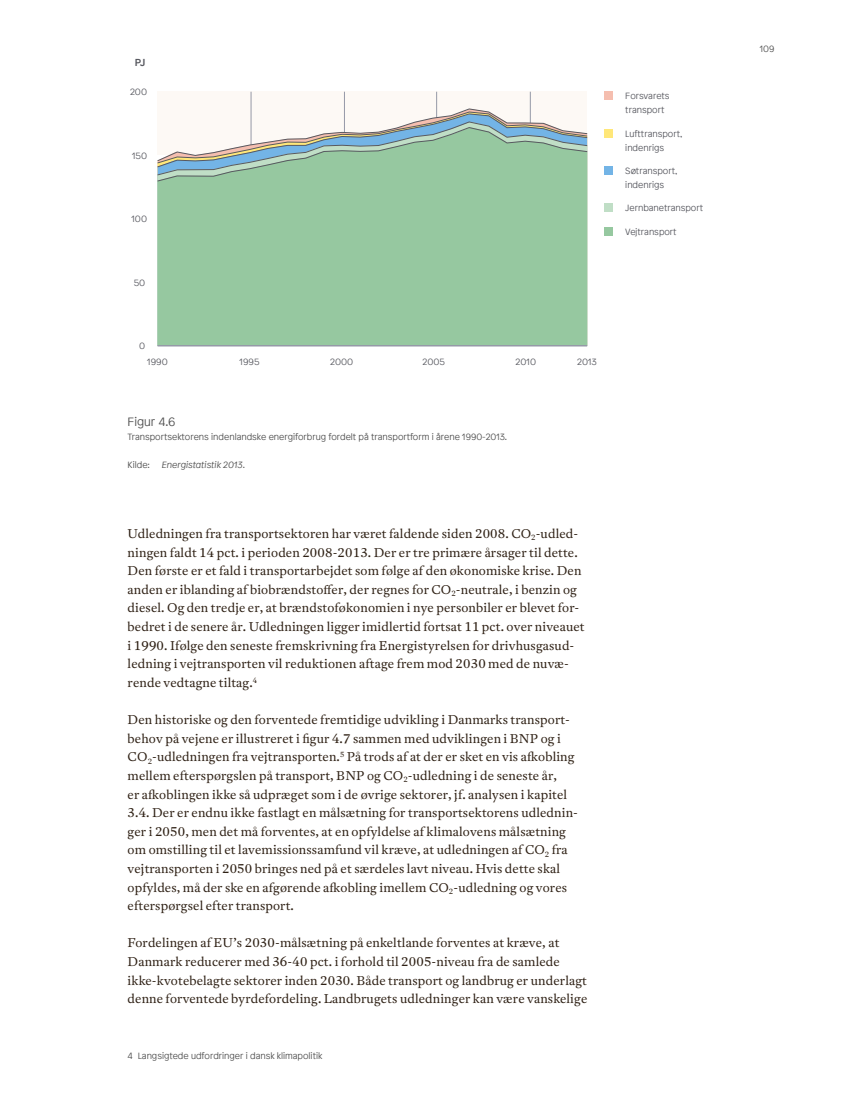
<style>
.page{position:relative;width:851px;height:1106px;background:#fff}
.page>*{position:absolute;margin:0;border:0;box-sizing:border-box;transform-origin:0 0}
.t1{font:300 12.6px/18.6px "Antwerp";letter-spacing:.01em;color:#2e2014}
.t2{font:300 12px "Patron";color:#505050}
.t3{font:500 10.05px "Patron";color:#585960;scale:1.04 1}
.t4{font:300 9px "Patron";color:#505050}
.t5{font:300 9px/14px "Patron";color:#585960}
.t6{font:italic 300 9px "Patron";color:#505050}
.s1{font-style:normal}
</style>
<div class="page">
<div style="left:157px;top:92px;width:430px;height:63px;background:#fdf9f5"></div>
<hr style="left:251px;top:92px;width:1px;height:254px;background:#9599a7">
<hr style="left:344px;top:92px;width:1px;height:254px;background:#9599a7">
<hr style="left:436px;top:92px;width:1px;height:254px;background:#9599a7">
<hr style="left:530px;top:92px;width:1px;height:254px;background:#9599a7">
<div style="left:157px;top:182px;width:430px;height:163px;background:#96c8a0"></div>
<hr style="left:157px;top:345px;width:430px;height:1px;background:#9599a7">
<div style="left:604px;top:92px;width:8px;height:8px;background:#f5beaf"></div>
<div style="left:604px;top:129px;width:8px;height:8px;background:#ffe779"></div>
<div style="left:604px;top:166px;width:8px;height:9px;background:#73b4e6"></div>
<div style="left:604px;top:204px;width:8px;height:8px;background:#c0dec6"></div>
<div style="left:604px;top:227px;width:8px;height:9px;background:#96c8a0"></div>
<svg style="left:157px;top:108px;width:431px;height:74px"></svg>
<p class="t3" style="left:135px;top:54px;width:12px">PJ</p>
<p class="t5" style="left:130px;top:84px;width:18px">200</p>
<p class="t5" style="left:132px;top:148px;width:17px">150</p>
<p class="t5" style="left:131px;top:211px;width:17px">100</p>
<p class="t5" style="left:134px;top:275px;width:13px">50</p>
<p class="t5" style="left:139px;top:338px;width:8px">0</p>
<p class="t5" style="left:147px;top:354px;width:22px">1990</p>
<p class="t5" style="left:239px;top:354px;width:21px">1995</p>
<p class="t5" style="left:330px;top:354px;width:25px">2000</p>
<p class="t5" style="left:422px;top:354px;width:24px">2005</p>
<p class="t5" style="left:515px;top:354px;width:22px">2010</p>
<p class="t5" style="left:577px;top:354px;width:21px">2013</p>
<p class="t2" style="left:128px;top:413px;width:49px">Figur 4.6</p>
<p class="t4" style="left:128px;top:431px;width:381px">Transportsektorens indenlandske energiforbrug fordelt på transportform i årene 1990-2013.</p>
<p class="t4" style="left:128px;top:459px;width:24px">Kilde:</p>
<p class="t6" style="left:162px;top:458px;width:85px">Energistatistik 2013<span class="s1">.</span></p>
<p class="t1" style="left:128px;top:524px;width:458px">Udledningen fra transportsektoren har været faldende siden 2008. CO<sub>2</sub>-udled&shy;ningen faldt 14 pct. i perioden 2008-2013. Der er tre primære årsager til dette.<br>Den første er et fald i transportarbejdet som følge af den økonomiske krise. Den anden er iblanding af biobrændstoffer, der regnes for CO<sub>2</sub>-neutrale, i benzin og diesel. Og den tredje er, at brændstoføkonomien i nye personbiler er blevet for&shy;bedret i de senere år. Udledningen ligger imidlertid fortsat 11 pct. over niveauet i 1990. Ifølge den seneste fremskrivning fra Energistyrelsen for drivhusgasud&shy;ledning i vejtransporten vil reduktionen aftage frem mod 2030 med de nuvæ&shy;rende vedtagne tiltag.<sup>4</sup></p>
<p class="t1" style="left:128px;top:710px;width:451px">Den historiske og den forventede fremtidige udvikling i Danmarks transport&shy;behov på vejene er illustreret i figur 4.7 sammen med udviklingen i BNP og i CO<sub>2</sub>-udledningen fra vejtransporten.<sup>5</sup> På trods af at der er sket en vis afkobling mellem efterspørgslen på transport, BNP og CO<sub>2</sub>-udledning i de seneste år,<br>er afkoblingen ikke så udpræget som i de øvrige sektorer, jf. analysen i kapitel 3.4. Der er endnu ikke fastlagt en målsætning for transportsektorens udlednin&shy;ger i 2050, men det må forventes, at en opfyldelse af klimalovens målsætning om omstilling til et lavemissionssamfund vil kræve, at udledningen af CO<sub>2</sub> fra vejtransporten i 2050 bringes ned på et særdeles lavt niveau. Hvis dette skal opfyldes, må der ske en afgørende afkobling imellem CO<sub>2</sub>-udledning og vores efterspørgsel efter transport.</p>
<p class="t1" style="left:128px;top:933px;width:461px">Fordelingen af EU’s 2030-målsætning på enkeltlande forventes at kræve, at Danmark reducerer med 36-40 pct. i forhold til 2005-niveau fra de samlede ikke-kvotebelagte sektorer inden 2030. Både transport og landbrug er underlagt denne forventede byrdefordeling. Landbrugets udledninger kan være vanskelige</p>
<p class="t4" style="left:128px;top:1049px;width:196px">4 Langsigtede udfordringer i dansk klimapolitik</p>
<p class="t5" style="left:625px;top:89px;width:46px">Forsvarets transport</p>
<p class="t5" style="left:625px;top:126px;width:59px">Lufttransport, indenrigs</p>
<p class="t5" style="left:625px;top:163px;width:54px">Søtransport, indenrigs</p>
<p class="t5" style="left:625px;top:201px;width:79px">Jernbanetransport</p>
<p class="t5" style="left:625px;top:224px;width:53px">Vejtransport</p>
<p class="t4" style="left:759px;top:42px;width:16px">109</p>
</div>
